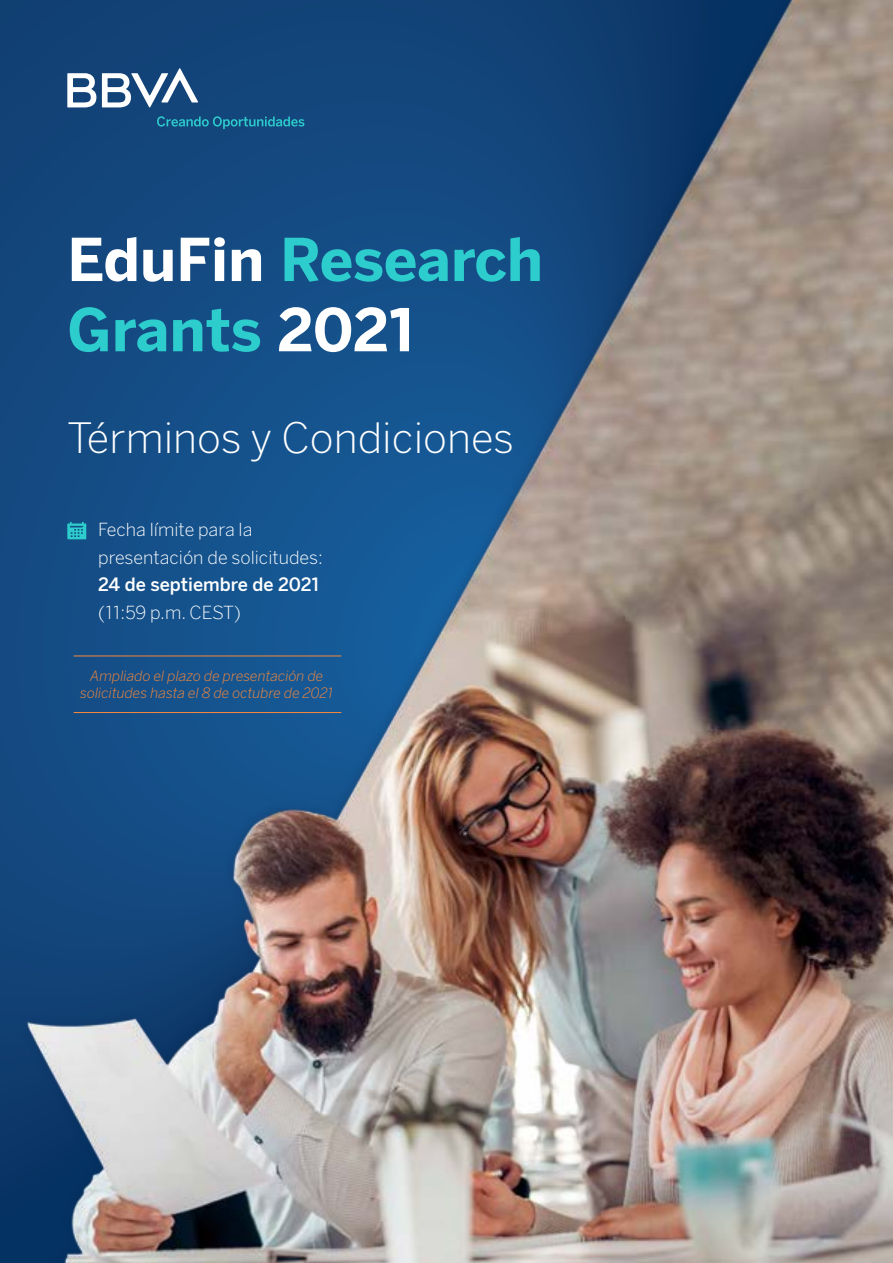
<style>
.page{position:relative;width:893px;height:1263px;background:#fff}
.page>*{position:absolute;margin:0;border:0;box-sizing:border-box;transform-origin:0 0}
.t1{font:700 58.5px/70.2px "BBVA Benton Sans";color:#2dcccd}
.t2{font:300 41.85px "BBVA Benton Sans";color:#fff}
.t3{font:300 18px/27.6px "BBVA Benton Sans";color:#fff}
.t4{font:300 18px "BBVA Benton Sans";color:#fff}
.t5{font:italic 300 14.25px/17.1px "BBVA Benton Sans";color:#f7893b;text-align:center}
.s1{color:#fff}
</style>
<div class="page">
<img style="left:0;top:0;width:893px;height:1263px">
<svg style="left:67px;top:73px;width:29px;height:34px"></svg>
<svg style="left:102px;top:68px;width:96px;height:40px"></svg>
<svg style="left:157px;top:116px;width:147px;height:13px;background:#1a6c92"></svg>
<svg style="left:67px;top:522px;width:19px;height:17px"></svg>
<hr style="left:74px;top:656px;width:267px;height:1px;background:#f7893b">
<hr style="left:74px;top:712px;width:267px;height:1px;background:#f7893b">
<h1 class="t1" style="left:67px;top:225px;width:477px"><span class="s1">EduFin</span> Research<br>Grants <span class="s1">2021</span></h1>
<h2 class="t2" style="left:67px;top:413px;width:448px">Términos y Condiciones</h2>
<p class="t3" style="left:98px;top:516px;width:226px">Fecha límite para la presentación de solicitudes:</p>
<p class="t4" style="left:98px;top:574px;width:223px">24 de septiembre de 2021</p>
<p class="t3" style="left:98px;top:598px;width:144px">(11:59 p.m. CEST)</p>
<p class="t5" style="left:80px;top:667px;width:255px">Ampliado el plazo de presentación de solicitudes hasta el 8 de octubre de 2021</p>
</div>
